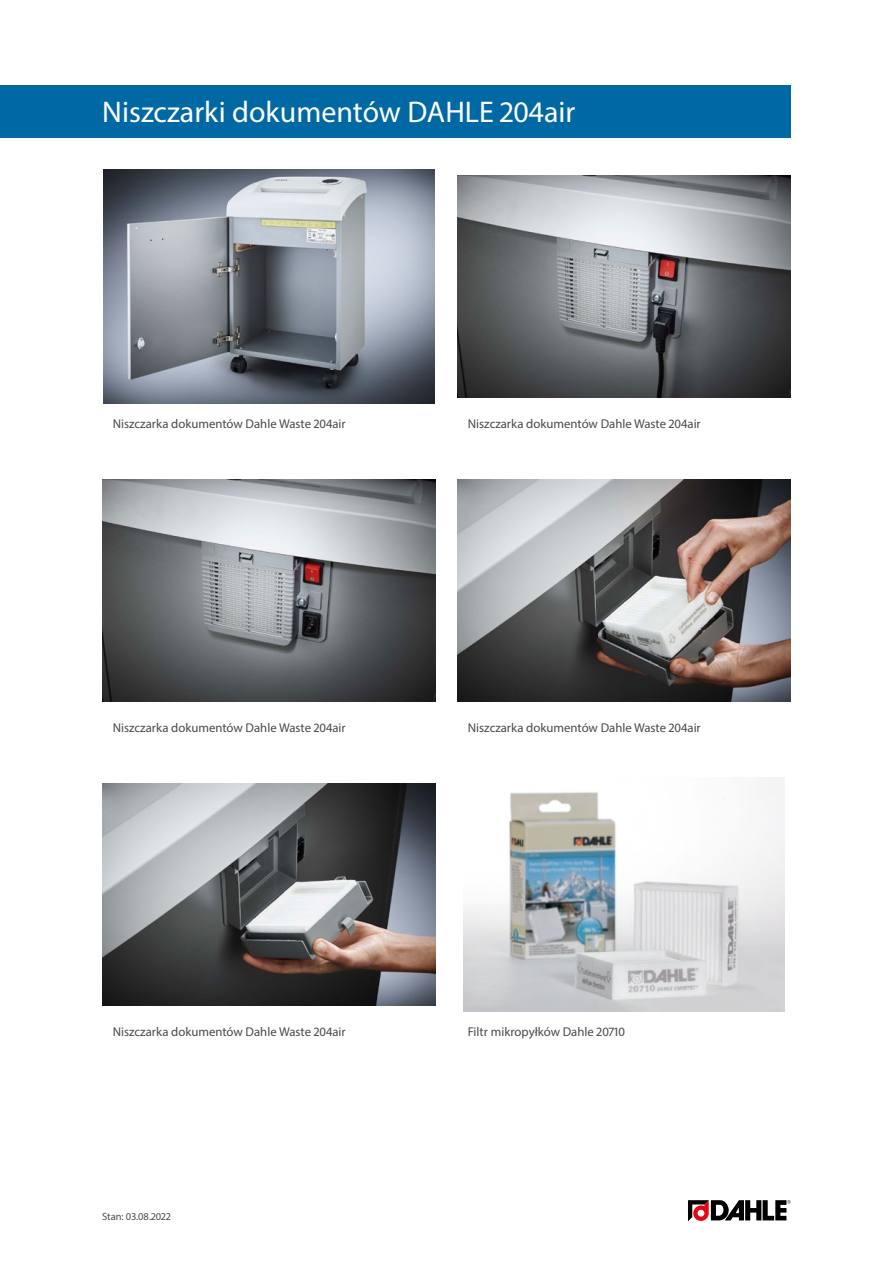
<style>
.page{position:relative;width:893px;height:1263px;background:#fff}
.page>*{position:absolute;margin:0;border:0;box-sizing:border-box;transform-origin:0 0}
.Produktname{font:30px "Myriad Pro";color:#fff}
.Fliesstexte{font:12.75px "Myriad Pro";color:#4a4a49}
.t1{font:10.5px "Myriad Pro";color:#4a4a49}
</style>
<div class="page">
<img style="left:103px;top:169px;width:332px;height:234px">
<img style="left:457px;top:175px;width:334px;height:223px">
<img style="left:102px;top:479px;width:334px;height:223px">
<img style="left:457px;top:479px;width:334px;height:223px">
<img style="left:102px;top:783px;width:334px;height:223px">
<img style="left:463px;top:777px;width:322px;height:234px">
<svg style="left:688px;top:1200px;width:103px;height:21px"></svg>
<div style="left:0;top:85px;width:791px;height:53px;background:#0069a4"></div>
<p class="Produktname" style="left:102px;top:94px;width:475px">Niszczarki dokumentów DAHLE 204air</p>
<p class="Fliesstexte" style="left:113px;top:416px;width:235px">Niszczarka dokumentów Dahle Waste 204air</p>
<p class="Fliesstexte" style="left:468px;top:416px;width:235px">Niszczarka dokumentów Dahle Waste 204air</p>
<p class="Fliesstexte" style="left:113px;top:720px;width:235px">Niszczarka dokumentów Dahle Waste 204air</p>
<p class="Fliesstexte" style="left:468px;top:720px;width:235px">Niszczarka dokumentów Dahle Waste 204air</p>
<p class="Fliesstexte" style="left:113px;top:1024px;width:235px">Niszczarka dokumentów Dahle Waste 204air</p>
<p class="Fliesstexte" style="left:468px;top:1024px;width:159px">Filtr mikropyłków Dahle 20710</p>
<p class="t1" style="left:102px;top:1210px;width:70px">Stan: 03.08.2022</p>
</div>
